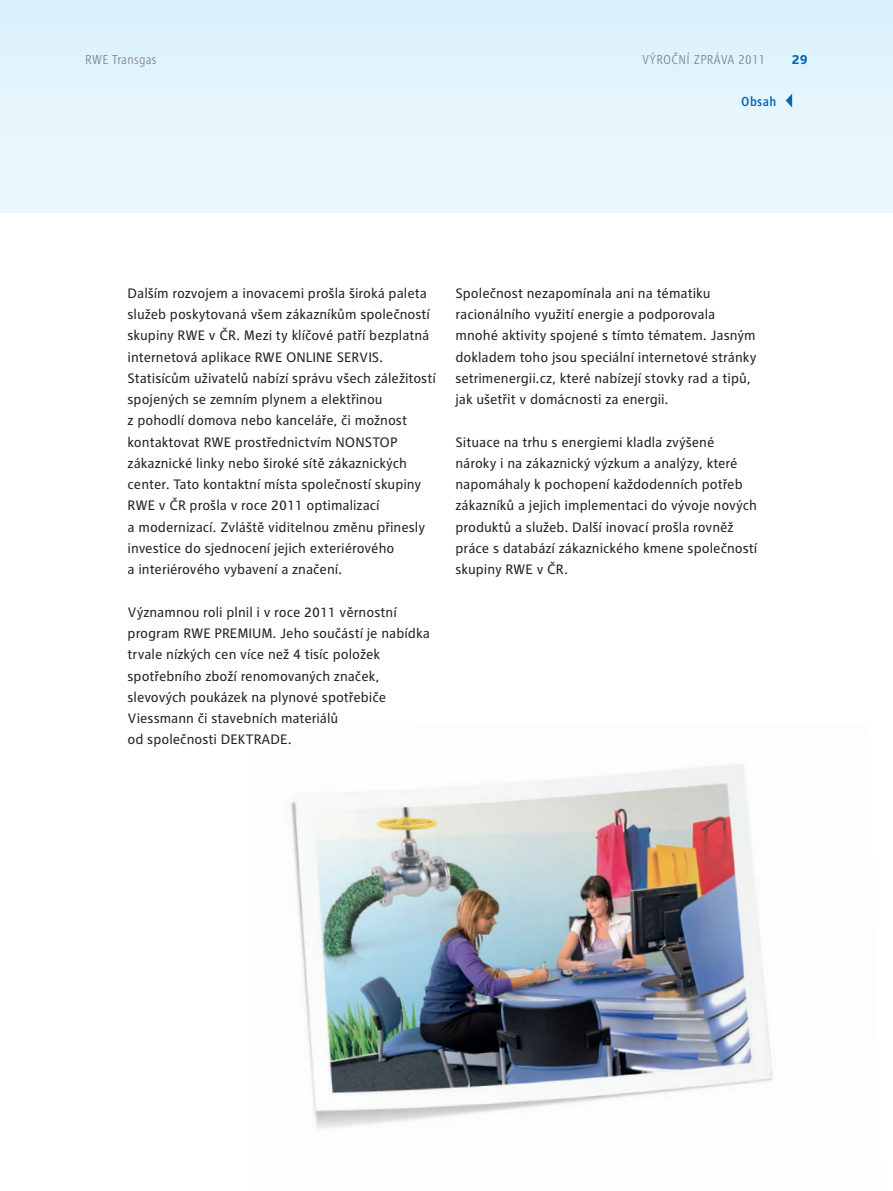
<style>
.page{position:relative;width:893px;height:1191px;background:#fff}
.page>*{position:absolute;margin:0;border:0;box-sizing:border-box;transform-origin:0 0}
.t1{font:14.25px/21.3px "RWE Text";color:#231f20}
.t2{font:300 condensed 13.5px "RWE Text";letter-spacing:.025em;color:#808285}
.t3{font:500 condensed 13.5px "RWE Text";letter-spacing:.03em;color:#0166b3}
.t4{font:700 13.5px "RWE Text";color:#0166b3}
</style>
<div class="page">
<div style="left:0;top:0;width:893px;height:213px;background:linear-gradient(to right,#e4f5fc,#e4f5fc)"></div>
<img style="left:290px;top:764px;width:483px;height:365px">
<svg style="left:786px;top:94px;width:6px;height:14px"></svg>
<p class="t2" style="left:85px;top:52px;width:73px">RWE Transgas</p>
<p class="t2" style="left:642px;top:52px;width:125px">VÝROČNÍ ZPRÁVA 2011</p>
<p class="t4" style="left:792px;top:51px;width:18px">29</p>
<p class="t3" style="left:741px;top:93px;width:37px">Obsah</p>
<p class="t1" style="left:128px;top:282px;width:310px">Dalším rozvojem a inovacemi prošla široká paleta služeb poskytovaná všem zákazníkům společností skupiny RWE v ČR. M ezi ty klíčové patří bezplatná internetová aplikace RWE ONLINE SERVIS.<br>Statisícům uživatelů nabízí správu všech záležitostí spojených se zemním plynem a elektřinou<br>z pohodlí domova nebo kanceláře, či možnost kontaktovat RWE prostřednictvím NONSTOP zákaznické linky nebo široké sítě zákaznických center. Tato kontaktní místa společností skupiny RWE v ČR prošla v roce 2011 optimalizací<br>a modernizací. Zvláště viditelnou změnu přinesly investice do sjednocení jejich exteriérového<br>a interiérového vybavení a značení.</p>
<p class="t1" style="left:128px;top:601px;width:304px">Významnou roli plnil i v roce 2011 věrnostní program RWE PREMIUM. Jeho součástí je nabídka trvale nízkých cen více než 4 tisíc položek spotřebního zboží renomovaných značek, slevových poukázek na plynové spotřebiče Viessmann či stavebních materiálů<br>od společnosti DEKTRADE.</p>
<p class="t1" style="left:455px;top:282px;width:302px">Společnost nezapomínala ani na tématiku racionálního využití energie a podporovala mnohé aktivity spojené s tímto tématem. Jasným dokladem toho jsou speciální internetové stránky setrimenergii.cz, které nabízejí stovky rad a tipů, jak ušetřit v domácnosti za energii.</p>
<p class="t1" style="left:455px;top:431px;width:304px">Situace na trhu s energiemi kladla zvýšené nároky i na zákaznický výzkum a analýzy, které napomáhaly k pochopení každodenních potřeb zákazníků a jejich implementaci do vývoje nových produktů a služeb. Další inovací prošla rovněž práce s databází zákaznického kmene společností skupiny RWE v ČR.</p>
</div>
